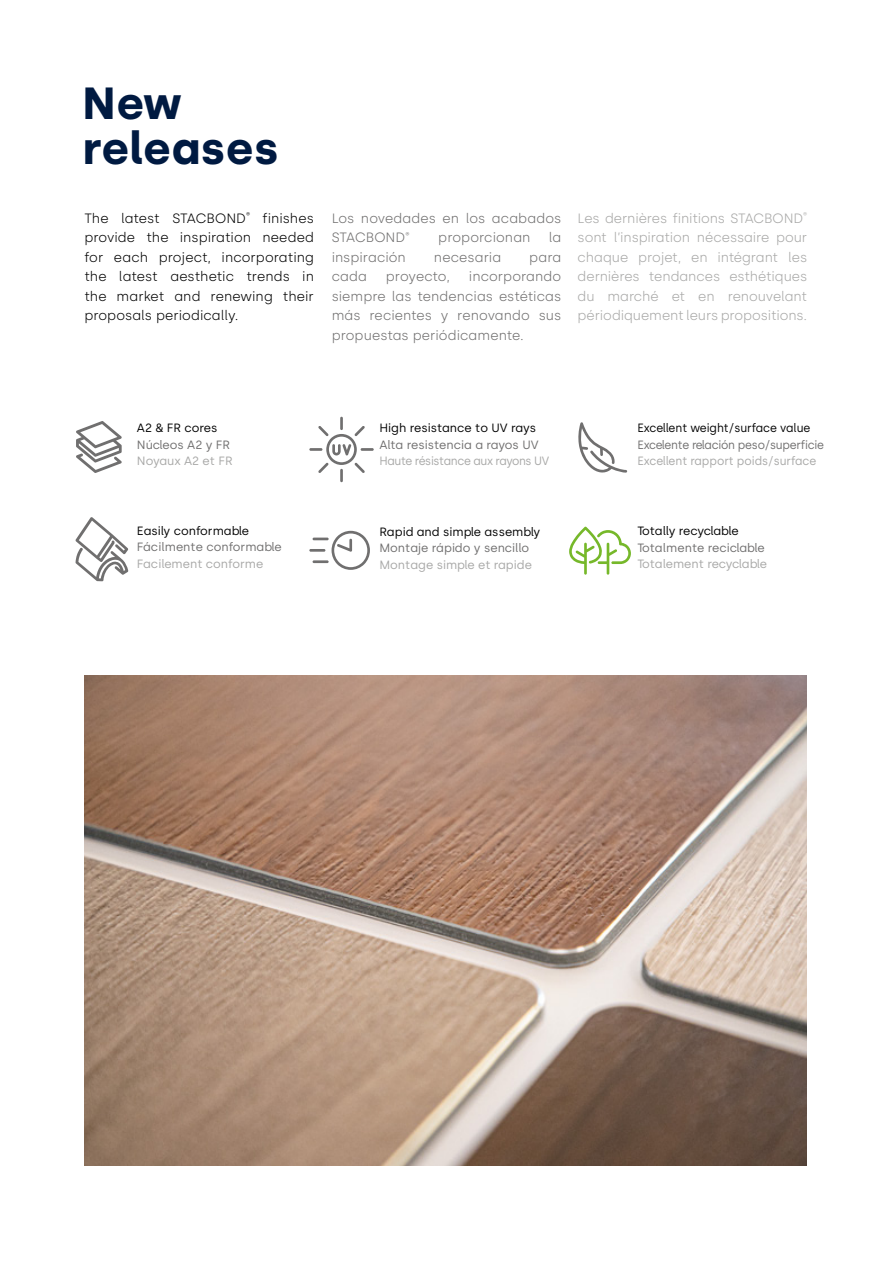
<style>
.page{position:relative;width:893px;height:1263px;background:#fff}
.page>*{position:absolute;margin:0;border:0;box-sizing:border-box;transform-origin:0 0}
.t1{font:700 45px/45px "Silka";letter-spacing:.02em;color:#001a41}
.t2{font:300 13.5px/19.5px "Silka";letter-spacing:-.005em;color:#a8a8a7;text-align:justify}
.t3{font:300 13.5px/19.5px "Silka";letter-spacing:.005em;color:#706f6f}
.t4{font:300 13.5px/19.5px "Silka";letter-spacing:.005em;color:#000;text-align:justify}
.t5{font:300 13.5px "Silka";letter-spacing:-.015em;color:#706f6f}
.t6{font:12px "Silka";color:#706f6f}
.t7{font:12px "Silka";color:#a8a8a7}
.t8{font:12px "Silka";color:#000}
.t9{font:12px "Silka";letter-spacing:-.02em;color:#706f6f;scale:.95 1}
.t10{font:12px "Silka";color:#a8a8a7;scale:.95 1}
.t11{font:12px "Silka";color:#000;scale:.95 1}
.t12{font:12px "Silka";letter-spacing:-.03em;color:#a8a8a7;scale:.95 1}
.t13{font:12px "Silka";letter-spacing:-.04em;color:#000}
</style>
<div class="page">
<img style="left:84px;top:675px;width:723px;height:490px">
<svg style="left:569px;top:526px;width:62px;height:49px"></svg>
<svg style="left:309px;top:531px;width:61px;height:39px"></svg>
<svg style="left:309px;top:417px;width:65px;height:65px"></svg>
<svg style="left:76px;top:421px;width:46px;height:52px"></svg>
<svg style="left:578px;top:422px;width:49px;height:51px"></svg>
<svg style="left:75px;top:517px;width:53px;height:65px"></svg>
<h1 class="t1" style="left:83px;top:81px;width:197px">New releases</h1>
<p class="t4" style="left:84px;top:208px;width:231px">The latest STACBOND<sup>®</sup> finishes provide the inspiration needed for each project, incorporating the latest aesthetic trends in the market and renewing their proposals periodically.</p>
<p class="t3" style="left:332px;top:208px;width:231px">Los novedades en los acabados<br>STACBOND<sup>®</sup></p>
<p class="t3" style="left:438px;top:228px;width:94px">proporcionan</p>
<p class="t3" style="left:549px;top:228px;width:14px">la</p>
<p class="t3" style="left:332px;top:247px;width:76px">inspiración</p>
<p class="t3" style="left:434px;top:247px;width:69px">necesaria</p>
<p class="t3" style="left:529px;top:247px;width:34px">para</p>
<p class="t3" style="left:332px;top:267px;width:37px">cada</p>
<p class="t5" style="left:386px;top:268px;width:66px">proyecto,</p>
<p class="t3" style="left:332px;top:267px;width:231px;text-align:justify;text-indent:137px">incorporando siempre las tendencias estéticas más recientes y renovando sus propuestas periódicamente.</p>
<p class="t2" style="left:578px;top:208px;width:231px">Les dernières finitions STACBOND<sup>® </sup>sont l’inspiration nécessaire pour chaque projet, en intégrant les dernières tendances esthétiques du marché et en renouvelant périodiquement leurs propositions.</p>
<p class="t8" style="left:137px;top:421px;width:82px">A2 &amp; FR cores</p>
<p class="t6" style="left:137px;top:438px;width:95px">Núcleos A2 y FR</p>
<p class="t7" style="left:137px;top:454px;width:97px">Noyaux A2 et FR</p>
<p class="t8" style="left:137px;top:523px;width:114px">Easily conformable</p>
<p class="t6" style="left:137px;top:540px;width:146px">Fácilmente conformable</p>
<p class="t7" style="left:137px;top:556px;width:128px">Facilement conforme</p>
<p class="t8" style="left:379px;top:421px;width:158px">High resistance to UV rays</p>
<p class="t6" style="left:379px;top:438px;width:161px">Alta resistencia a rayos UV</p>
<p class="t12" style="left:379px;top:454px;width:180px">Haute résistance aux rayons UV</p>
<p class="t8" style="left:379px;top:524px;width:162px">Rapid and simple assembly</p>
<p class="t6" style="left:379px;top:541px;width:151px">Montaje rápido y sencillo</p>
<p class="t7" style="left:379px;top:557px;width:154px">Montage simple et rapide</p>
<p class="t11" style="left:637px;top:421px;width:184px">Excellent weight/surface value</p>
<p class="t9" style="left:637px;top:438px;width:198px">Excelente relación peso/superficie</p>
<p class="t10" style="left:637px;top:454px;width:190px">Excellent rapport poids/surface</p>
<p class="t13" style="left:637px;top:524px;width:103px">Totally recyclable</p>
<p class="t6" style="left:637px;top:541px;width:129px">Totalmente reciclable</p>
<p class="t7" style="left:637px;top:557px;width:131px">Totalement recyclable</p>
</div>
